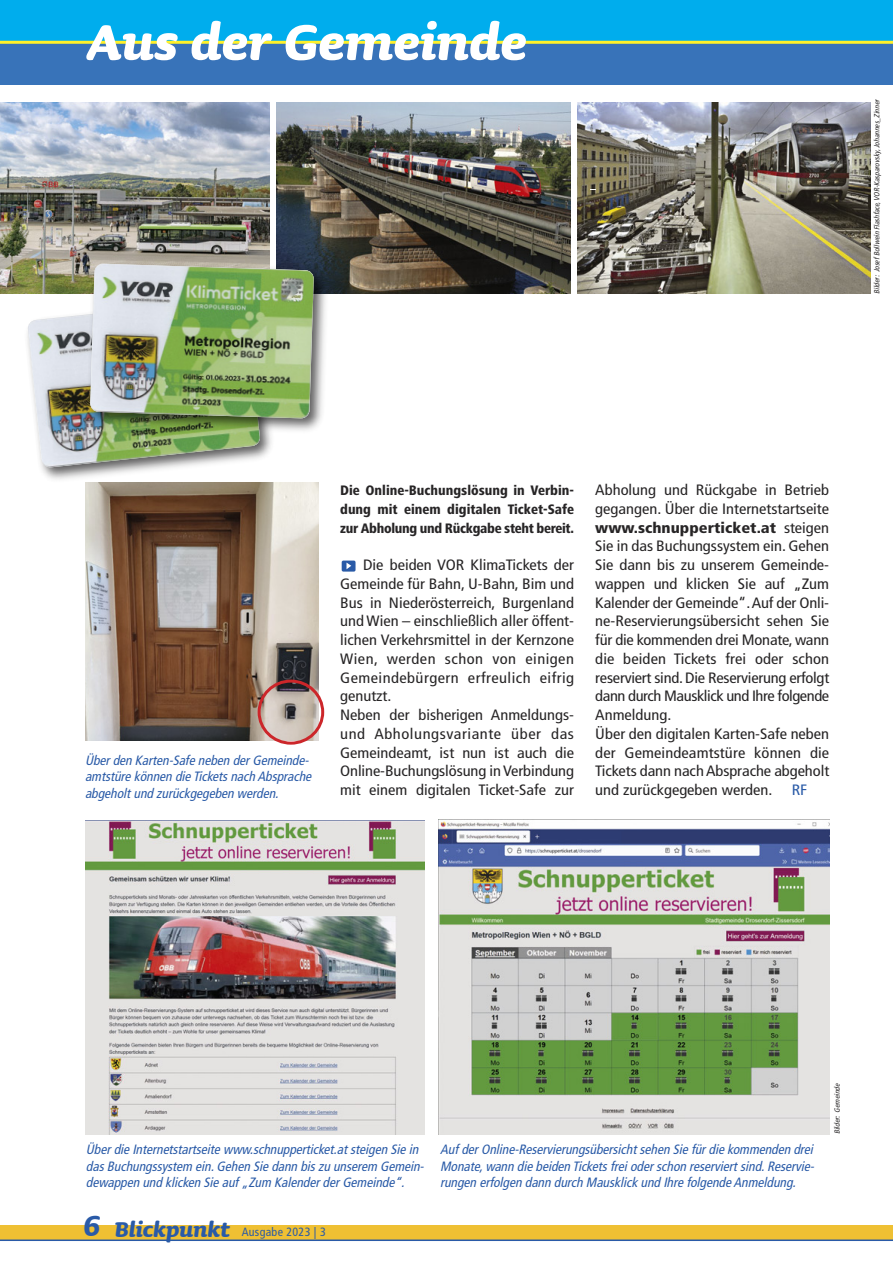
<style>
.page{position:relative;width:893px;height:1263px;background:#fff}
.page>*{position:absolute;margin:0;border:0;box-sizing:border-box;transform-origin:0 0}
.t1{font:italic 700 63.9px "Sauna";color:#fff}
.t2{font:italic 700 36px "Sauna";color:#295aa7}
.t3{font:condensed 15px/18.8px "Frutiger";color:#272526;scale:1.1 1}
.t4{font:condensed 15px "Frutiger";color:#295aa7;scale:1.1 1}
.t5{font:800 condensed 14.25px/18.8px "Frutiger Next LT";letter-spacing:-.02em;color:#272526;text-align:justify}
.t6{font:italic condensed 13.5px/16.5px "Frutiger";color:#295aa7}
.t7{font:condensed 12px "Frutiger";letter-spacing:.025em;color:#295aa7}
.t8{font:italic condensed 7.5px "Frutiger";color:#272526}
.s1{font-weight:900}
.s2{font-family:"Sauna";font-weight:700;font-style:italic;font-stretch:normal;font-size:27px}
</style>
<div class="page">
<div style="left:0;top:0;width:893px;height:43px;background:#00aded"></div>
<div style="left:0;top:42px;width:893px;height:43px;background:#3873b9"></div>
<div style="left:0;top:1225px;width:893px;height:14px;background:#efc033"></div>
<hr style="left:0;top:41px;width:893px;height:3px;background:#fff129">
<hr style="left:0;top:1239px;width:893px;height:2px;background:#295aa7">
<img style="left:0;top:103px;width:269px;height:191px">
<img style="left:277px;top:103px;width:293px;height:191px">
<img style="left:578px;top:103px;width:293px;height:191px">
<img style="left:85px;top:820px;width:340px;height:314px">
<img style="left:438px;top:820px;width:392px;height:314px">
<img style="left:85px;top:483px;width:233px;height:257px">
<div style="left:342px;top:561px;width:14px;height:11px;background:#295aa7;border-radius:2px"></div>
<svg style="left:346px;top:563px;width:5px;height:6px"></svg>
<img style="left:19px;top:290px;width:262px;height:199px">
<img style="left:83px;top:256px;width:251px;height:172px">
<img style="left:27px;top:264px;width:287px;height:204px">
<img style="left:90px;top:264px;width:224px;height:154px">
<svg style="left:258px;top:680px;width:66px;height:65px;background:#bea19b"></svg>
<h1 class="t1" style="left:85px;top:0;width:443px">Aus der Gemeinde</h1>
<p class="t8" style="left:874px;top:294px;width:197px;rotate:-90deg">Bilder: Josef Bollwein Flashface,VOR-Kasparovsky,Johannes_Zinner</p>
<p class="t6" style="left:85px;top:753px;width:230px">Überden Karten-Safe neben derGemeinde&shy;amtstüre können die Ticketsnach Absprache abgeholtund zurückgegeben werden.</p>
<p class="t5" style="left:340px;top:482px;width:235px">Die Online-Buchungslösung in Verbin&shy;dung mit einem digitalen Ticket-Safe zur Abholung und Rückgabe steht bereit.</p>
<p class="t3" style="left:340px;top:557px;width:214px;text-indent:23px">Die beiden VOR KlimaTickets der Gemeinde für Bahn, U-Bahn, Bim und Bus in Niederösterreich, Burgenland und Wien – einschließlich aller öffent&shy;lichen Verkehrsmittel in der Kernzone Wien, werden schon von einigen Gemeindebürgern erfreulich eifrig genutzt.<br>Neben der bisherigen Anmeldungs&shy;und Abholungsvariante über das Gemeindeamt, ist nun ist auch die Online-Buchungslösung in Verbindung mit einem digitalen Ticket-Safe zur</p>
<p class="t3" style="left:595px;top:482px;width:214px">Abholung und Rückgabe in Betrieb gegangen. Über die Internetstartseite <span class="s1">www.schnupperticket.at</span> steigen Sie in das Buchungssystem ein. Gehen Sie dann bis zu unserem Gemeinde&shy;wappen und klicken Sie auf „Zum Kalender der Gemeinde“. Auf der Onli&shy;ne-Reservierungsübersicht sehen Sie für die kommenden drei Monate, wann die beiden Tickets frei oder schon reserviert sind. Die Reservierung erfolgt dann durch Mausklick und Ihre folgende Anmeldung.<br>Über den digitalen Karten-Safe neben der Gemeindeamtstüre können die Tickets dann nach Absprache abgeholt und zurückgegeben werden.</p>
<p class="t4" style="left:792px;top:784px;width:16px">RF</p>
<p class="t6" style="left:86px;top:1142px;width:342px">Überdie Internetstartseite www.schnupperticket.atsteigen Sie in dasBuchungssystem ein.Gehen Sie dann biszu unserem Gemein&shy;dewappen und klicken Sie auf „Zum KalenderderGemeinde“.</p>
<p class="t6" style="left:440px;top:1142px;width:378px;text-align:justify">Auf derOnline-Reservierungsübersichtsehen Sie fürdie kommenden drei Monate,wann die beiden Ticketsfreioderschon reserviertsind.Reservie&shy;rungen erfolgen dann durch Mausklick und Ihre folgende Anmeldung.</p>
<h2 class="t2" style="left:84px;top:1202px;width:18px">6</h2>
<p class="t7" style="left:115px;top:1227px;width:212px"><span class="s2">Blickpunkt</span> Ausgabe 2023 | 3</p>
<p class="t8" style="left:834px;top:1134px;width:53px;rotate:-90deg">Bilder: Gemeinde</p>
</div>
